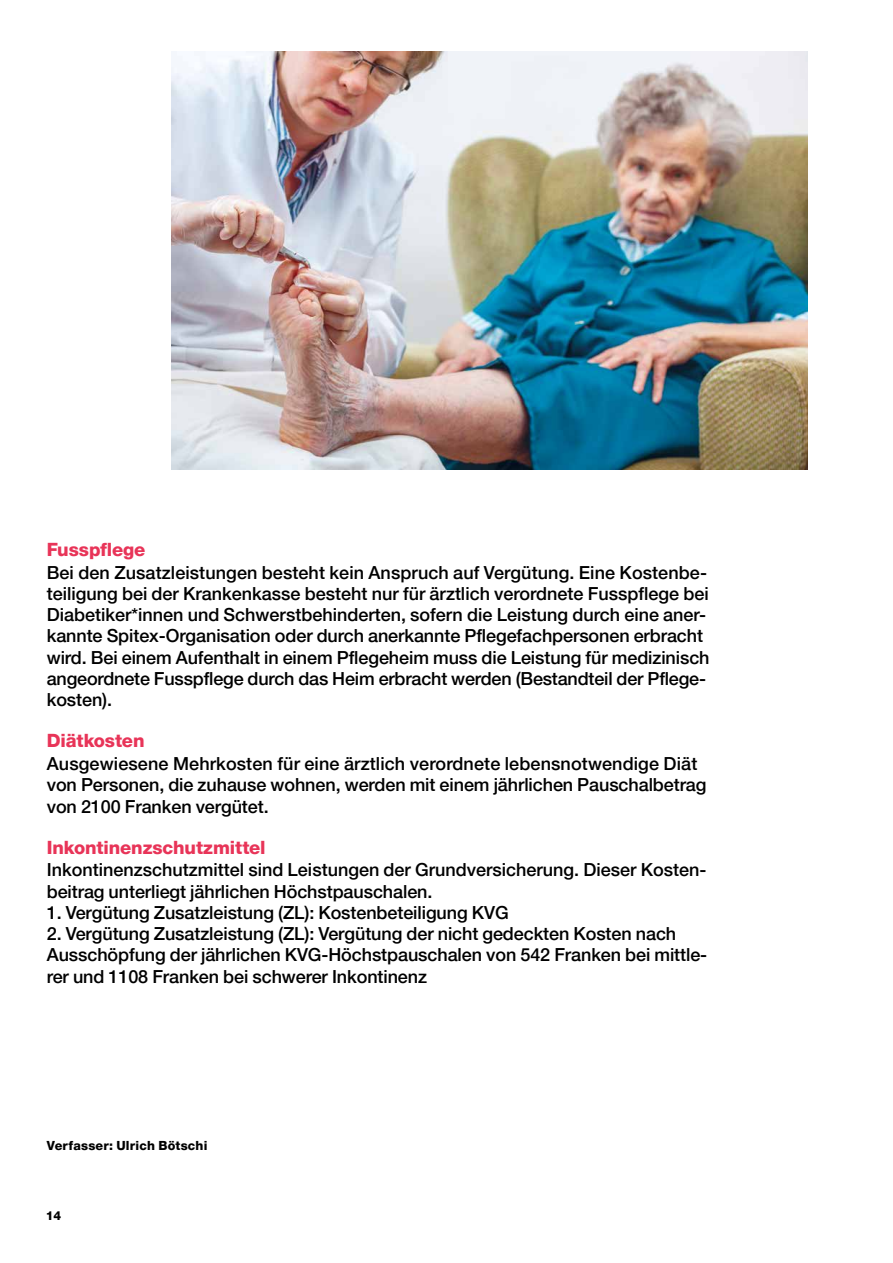
<style>
.page{position:relative;width:893px;height:1263px;background:#fff}
.page>*{position:absolute;margin:0;border:0;box-sizing:border-box;transform-origin:0 0}
.t1{font:800 18.3px "Helvetica Neue LT Pro";letter-spacing:-.005em;color:#e83458}
.t2{font:500 18px/21.3px "Helvetica Neue LT Pro";letter-spacing:-.005em;color:#000}
.t3{font:800 12.6px "Helvetica Neue LT Pro";letter-spacing:.015em;color:#000}
.t4{font:800 12.3px "Helvetica Neue LT Pro";color:#000}
</style>
<div class="page">
<img style="left:172px;top:51px;width:636px;height:418px">
<p class="t1" style="left:47px;top:538px;width:100px">Fusspflege</p>
<p class="t2" style="left:47px;top:561px;width:664px">Bei den Zusatzleistungen besteht kein Anspruch auf Vergütung. Eine Kostenbe&shy;teiligung bei der Krankenkasse besteht nur für ärztlich verordnete Fusspflege bei Diabetiker*innen und Schwerstbehinderten, sofern die Leistung durch eine aner&shy;kannte Spitex-Organisation oder durch anerkannte Pflegefachpersonen erbracht wird. Bei einem Aufenthalt in einem Pflegeheim muss die Leistung für medizinisch angeordnete Fusspflege durch das Heim erbracht werden (Bestandteil der Pflege&shy;kosten).</p>
<p class="t1" style="left:47px;top:730px;width:99px">Diätkosten</p>
<p class="t2" style="left:47px;top:753px;width:661px">Ausgewiesene Mehrkosten für eine ärztlich verordnete lebensnotwendige Diät von Personen, die zuhause wohnen, werden mit einem jährlichen Pauschalbetrag von 2100 Franken vergütet.</p>
<p class="t1" style="left:47px;top:836px;width:220px">Inkontinenzschutzmittel</p>
<p class="t2" style="left:47px;top:859px;width:661px">Inkontinenzschutzmittel sind Leistungen der Grundversicherung. Dieser Kosten&shy;beitrag unterliegt jährlichen Höchstpauschalen.</p>
<p class="t2" style="left:47px;top:902px;width:463px">1. Vergütung Zusatzleistung (ZL): Kostenbeteiligung KVG</p>
<p class="t2" style="left:47px;top:923px;width:662px">2. Vergütung Zusatzleistung (ZL): Vergütung der nicht gedeckten Kosten nach<br>Ausschöpfung der jährlichen KVG-Höchstpauschalen von 542 Franken bei mittle&shy;rer und 1108 Franken bei schwerer Inkontinenz</p>
<p class="t3" style="left:47px;top:1138px;width:162px">Verfasser: Ulrich Bötschi</p>
<p class="t4" style="left:46px;top:1209px;width:17px">14</p>
</div>
